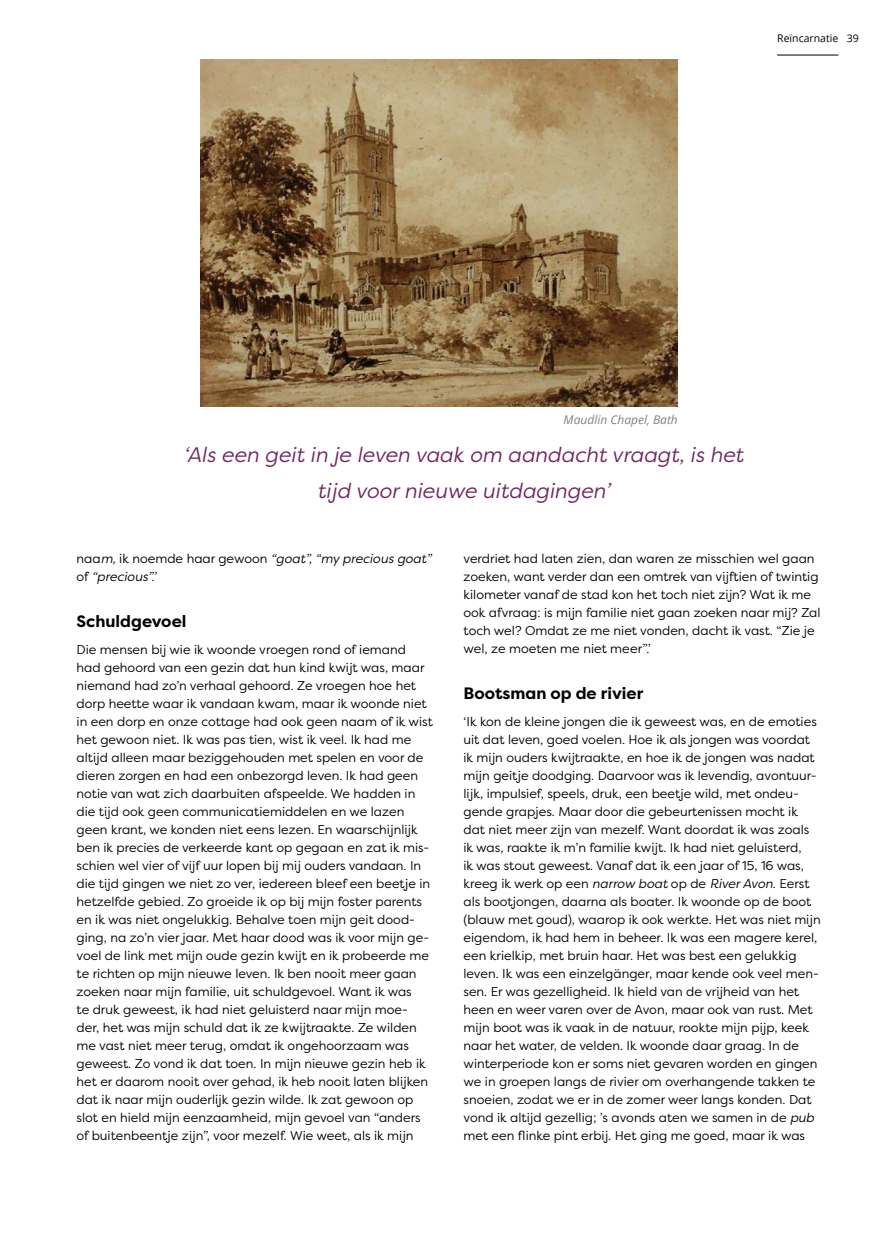
<style>
.page{position:relative;width:893px;height:1234px;background:#fff}
.page>*{position:absolute;margin:0;border:0;box-sizing:border-box;transform-origin:0 0}
.t1{font:italic 21px/36px "Filson Pro";color:#722762;text-align:center}
.t2{font:700 16.5px "Filson Pro";color:#000}
.t3{font:12.75px/18px "Filson Pro";color:#000}
.t4{font:italic 12.75px/18px "Filson Pro";color:#000}
.t5{font:italic 12px "Open Sans";color:#808285}
.t6{font:10.5px "Open Sans";color:#000}
.s1{font-style:normal}
.s2{font-style:italic}
</style>
<div class="page">
<hr style="left:777px;top:55px;width:61px;height:1px;background:#000">
<img style="left:200px;top:60px;width:478px;height:346px">
<p class="t6" style="left:777px;top:31px;width:63px">Reïncarnatie</p>
<p class="t6" style="left:847px;top:31px;width:14px">39</p>
<p class="t5" style="left:564px;top:411px;width:116px">Maudlin Chapel, Bath</p>
<h1 class="t1" style="left:184px;top:435px;width:561px">‘Als een geit in je leven vaak om aandacht vraagt, is het tijd voor nieuwe uitdagingen’</h1>
<p class="t4" style="left:77px;top:549px;width:356px"><span class="s1">naa</span>m, <span class="s1">ik noemde haar gewoon</span> “goat”, “my precious goat” <span class="s1">of</span> “precious”.<span class="s1">’</span></p>
<p class="t2" style="left:77px;top:611px;width:111px">Schuldgevoel</p>
<p class="t3" style="left:77px;top:640px;width:358px">Die mensen bij wie ik woonde vroegen rond of iemand had gehoord van een gezin dat hun kind kwijt was, maar niemand had zo’n verhaal gehoord. Ze vroegen hoe het dorp heette waar ik vandaan kwam, maar ik woonde niet in een dorp en onze cottage had ook geen naam of ik wist het gewoon niet. Ik was pas tien, wist ik veel. Ik had me altijd alleen maar beziggehouden met spelen en voor de dieren zorgen en had een onbezorgd leven. Ik had geen notie van wat zich daarbuiten afspeelde. We hadden in die tijd ook geen communicatiemiddelen en we lazen geen krant, we konden niet eens lezen. En waarschijnlijk ben ik precies de verkeerde kant op gegaan en zat ik mis&shy;schien wel vier of vijf uur lopen bij mij ouders vandaan. In die tijd gingen we niet zo ver, iedereen bleef een beetje in hetzelfde gebied. Zo groeide ik op bij mijn foster parents en ik was niet ongelukkig. Behalve toen mijn geit dood&shy;ging, na zo’n vier jaar. Met haar dood was ik voor mijn ge&shy;voel de link met mijn oude gezin kwijt en ik probeerde me te richten op mijn nieuwe leven. Ik ben nooit meer gaan zoeken naar mijn familie, uit schuldgevoel. Want ik was<br>te druk geweest, ik had niet geluisterd naar mijn moe&shy;der, het was mijn schuld dat ik ze kwijtraakte. Ze wilden me vast niet meer terug, omdat ik ongehoorzaam was geweest. Zo vond ik dat toen. In mijn nieuwe gezin heb ik het er daarom nooit over gehad, ik heb nooit laten blijken dat ik naar mijn ouderlijk gezin wilde. Ik zat gewoon op slot en hield mijn eenzaamheid, mijn gevoel van “anders of buitenbeentje zijn”, voor mezelf. Wie weet, als ik mijn</p>
<p class="t3" style="left:463px;top:549px;width:359px">verdriet had laten zien, dan waren ze misschien wel gaan zoeken, want verder dan een omtrek van vijftien of twintig kilometer vanaf de stad kon het toch niet zijn? Wat ik me ook afvraag: is mijn familie niet gaan zoeken naar mij? Zal toch wel? Omdat ze me niet vonden, dacht ik vast. “Zie je wel, ze moeten me niet meer”.’</p>
<p class="t2" style="left:463px;top:683px;width:181px">Bootsman op de rivier</p>
<p class="t3" style="left:463px;top:712px;width:359px">‘Ik kon de kleine jongen die ik geweest was, en de emoties uit dat leven, goed voelen. Hoe ik als jongen was voordat ik mijn ouders kwijtraakte, en hoe ik de jongen was nadat mijn geitje doodging. Daarvoor was ik levendig, avontuur&shy;lijk, impulsief, speels, druk, een beetje wild, met ondeu&shy;gende grapjes. Maar door die gebeurtenissen mocht ik dat niet meer zijn van mezelf. Want doordat ik was zoals ik was, raakte ik m’n familie kwijt. Ik had niet geluisterd,<br>ik was stout geweest. Vanaf dat ik een jaar of 15, 16 was, kreeg ik werk op een <span class="s2">narrow boat</span> op de <span class="s2">River Avon</span>. Eerst als bootjongen, daarna als boater. Ik woonde op de boot (blauw met goud), waarop ik ook werkte. Het was niet mijn eigendom, ik had hem in beheer. Ik was een magere kerel, een krielkip, met bruin haar. Het was best een gelukkig leven. Ik was een einzelgänger, maar kende ook veel men&shy;sen. Er was gezelligheid. Ik hield van de vrijheid van het heen en weer varen over de Avon, maar ook van rust. Met mijn boot was ik vaak in de natuur, rookte mijn pijp, keek naar het water, de velden. Ik woonde daar graag. In de winterperiode kon er soms niet gevaren worden en gingen we in groepen langs de rivier om overhangende takken te snoeien, zodat we er in de zomer weer langs konden. Dat vond ik altijd gezellig; ’s avonds aten we samen in de <span class="s2">pub </span>met een flinke pint erbij. Het ging me goed, maar ik was</p>
</div>
